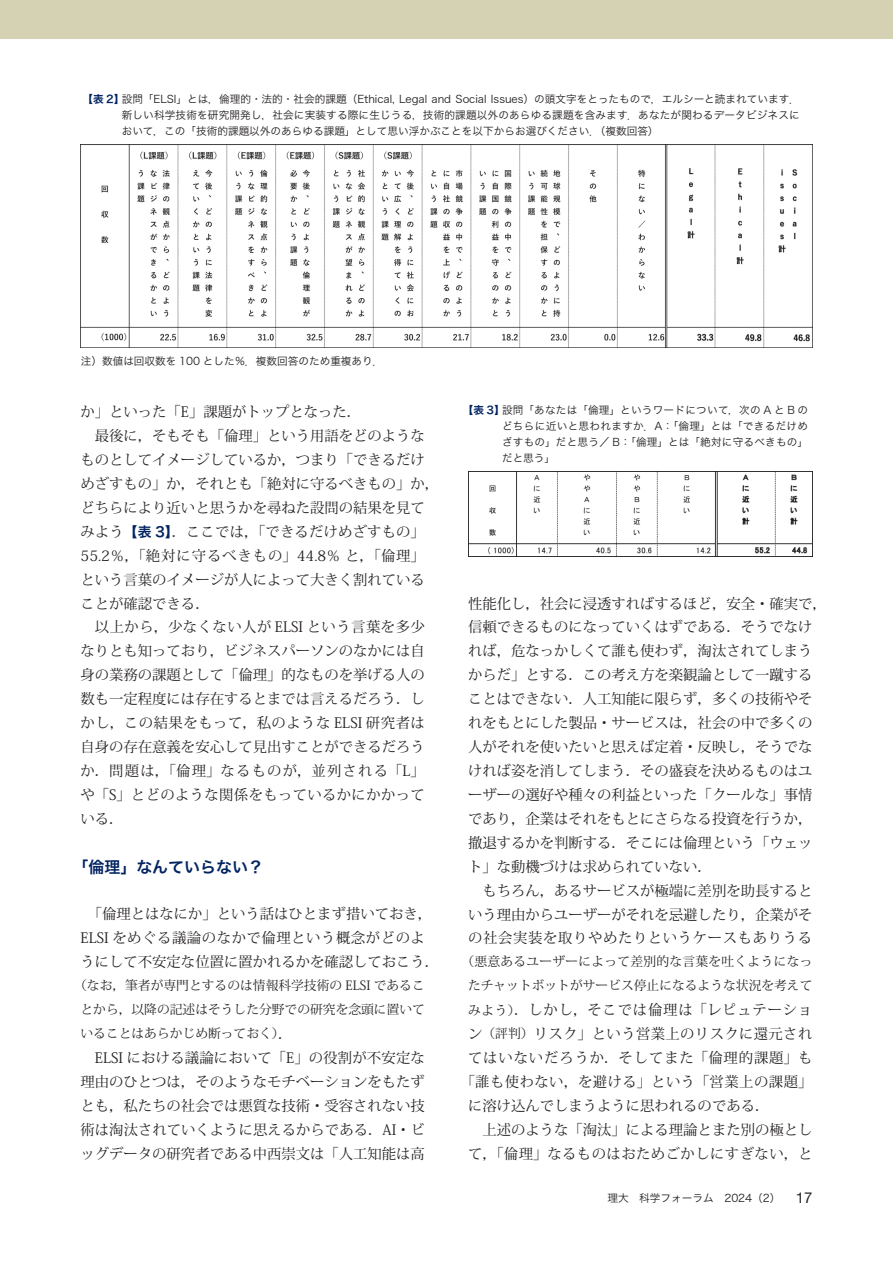
<style>
.page{position:relative;width:893px;height:1263px;background:#fff}
.page>*{position:absolute;margin:0;border:0;box-sizing:border-box;transform-origin:0 0}
.t1{font:15.9px "Hira Kaku Pro N W6";color:#002361}
.t2{font:14.4px/23.9px "Koz Min Pr 6 N";color:#231f20}
.t3{font:14.4px "Koz Min Pr 6 N";letter-spacing:.055em;color:#231f20}
.t4{font:14.4px "Koz Min Pr 6 N";letter-spacing:.025em;color:#231f20}
.t5{font:14.4px "Koz Min Pr 6 N";letter-spacing:.035em;color:#231f20}
.t6{font:14.4px "Koz Min Pr 6 N";letter-spacing:.03em;color:#231f20}
.t7{font:14.4px "Koz Min Pr 6 N";letter-spacing:.06em;color:#231f20}
.t8{font:12.75px/24.3px "Koz Min Pr 6 N";color:#231f20;text-align:center}
.t9{font:10.65px/15.9px "Hira Kaku Pro W3";color:#231f20;text-align:justify}
.s1{font-family:"Hira Kaku Pro W6";color:#002361}
.s2{font-family:"Hira Kaku Pro W6";font-size:13.8px;color:#002361}
.s3{font-size:14.4px}
.s4{font-size:12.75px}
.s5{font-family:"Helvetica Neue";font-size:14.85px}
</style>
<div class="page">
<div style="left:0;top:0;width:893px;height:38px;background:#d5d2b4"></div>
<img style="left:81px;top:145px;width:732px;height:202px">
<img style="left:468px;top:471px;width:344px;height:86px">
<p class="t9" style="left:122px;top:90px;width:680px;text-indent:-39px"><span class="s1">【表 2】</span>設問「ELSI」とは，倫理的・法的・社会的課題（Ethical, Legal and Social Issues）の頭文字をとったもので，エルシーと読まれています．新しい科学技術を研究開発し，社会に実装する際に生じうる，技術的課題以外のあらゆる課題を含みます．あなたが関わるデータビジネスにおいて，この「技術的課題以外のあらゆる課題」として思い浮かぶことを以下からお選びください．（複数回答）</p>
<p class="t9" style="left:81px;top:352px;width:304px">注）数値は回収数を 100 とした％．複数回答のため重複あり．</p>
<p class="t2" style="left:81px;top:400px;width:360px">か」といった「E」課題がトップとなった．<br>　最後に，そもそも「倫理」という用語をどのようなものとしてイメージしているか，つまり「できるだけめざすもの」か，それとも「絶対に守るべきもの」か，どちらにより近いと思うかを尋ねた設問の結果を見てみよう<span class="s2">【表 3】</span>．ここでは，「できるだけめざすもの」<br>55.2％，「絶対に守るべきもの」44.8％と，「倫理」という言葉のイメージが人によって大きく割れていることが確認できる．<br>　以上から，少なくない人が ELSI という言葉を多少なりとも知っており，ビジネスパーソンのなかには自身の業務の課題として「倫理」的なものを挙げる人の数も一定程度には存在するとまでは言えるだろう．しかし，この結果をもって，私のような ELSI 研究者は自身の存在意義を安心して見出すことができるだろうか．問題は，「倫理」なるものが，並列される「L」や「S」とどのような関係をもっているかにかかっている．</p>
<p class="t1" style="left:73px;top:853px;width:193px">「倫理」なんていらない？</p>
<p class="t2" style="left:81px;top:902px;width:360px">　「倫理とはなにか」という話はひとまず措いておき，<br>ELSI をめぐる議論のなかで倫理という概念がどのようにして不安定な位置に置かれるかを確認しておこう．</p>
<p class="t8" style="left:81px;top:973px;width:346px;text-align:justify;text-indent:-6px">（なお，筆者が専門とするのは情報科学技術の ELSI であることから，以降の記述はそうした分野での研究を念頭に置いていることはあらかじめ断っておく）<span class="s3">．</span></p>
<p class="t2" style="left:81px;top:1046px;width:346px;text-align:justify">　ELSI における議論において「E」の役割が不安定な理由のひとつは，そのようなモチベーションをもたずとも，私たちの社会では悪質な技術・受容されない技術は淘汰されていくように思えるからである．AI・ビッグデータの研究者である中西崇文は「人工知能は高</p>
<p class="t9" style="left:502px;top:401px;width:308px;text-indent:-39px"><span class="s1">【表 3】</span>設問「あなたは「倫理」というワードについて，次の A と B のどちらに近いと思われますか．A：「倫理」とは「できるだけめざすもの」だと思う／ B：「倫理」とは「絶対に守るべきもの」だと思う」</p>
<p class="t2" style="left:468px;top:592px;width:360px">性能化し，社会に浸透すればするほど，安全・確実で，信頼できるものになっていくはずである．そうでなければ，危なっかしくて誰も使わず，淘汰されてしまうからだ」とする．この考え方を楽観論として一蹴することはできない．人工知能に限らず，多くの技術やそれをもとにした製品・サービスは，社会の中で多くの人がそれを使いたいと思えば定着・反映し，そうでなければ姿を消してしまう．その盛衰を決めるものはユーザーの選好や種々の利益といった「クールな」事情であり，企業はそれをもとにさらなる投資を行うか，撤退するかを判断する．そこには倫理という「ウェット」な動機づけは求められていない．<br>　もちろん，あるサービスが極端に差別を助長するという理由からユーザーがそれを忌避したり，企業がその社会実装を取りやめたりというケースもありうる</p>
<p class="t8" style="left:462px;top:949px;width:352px;line-height:23.9px">（悪意あるユーザーによって差別的な言葉を吐くようになったチャットボットがサービス停止になるような状況を考えて</p>
<p class="t3" style="left:468px;top:1002px;width:346px"><span class="s4">みよう）</span>．しかし，そこでは倫理は「レピュテーショ</p>
<p class="t4" style="left:468px;top:1026px;width:346px">ン<span class="s4">（評判）</span>リスク」という営業上のリスクに還元され</p>
<p class="t7" style="left:468px;top:1049px;width:346px">てはいないだろうか．そしてまた「倫理的課題」も</p>
<p class="t5" style="left:461px;top:1073px;width:353px">「誰も使わない，を避ける」という「営業上の課題」</p>
<p class="t2" style="left:468px;top:1094px;width:303px">に溶け込んでしまうように思われるのである．</p>
<p class="t2" style="left:468px;top:1118px;width:346px">　上述のような「淘汰」による理論とまた別の極とし</p>
<p class="t6" style="left:468px;top:1145px;width:346px">て，「倫理」なるものはおためごかしにすぎない，と</p>
<p class="t9" style="left:607px;top:1189px;width:207px">理大　科学フォーラム　2024（2） <span class="s5">17</span></p>
</div>
